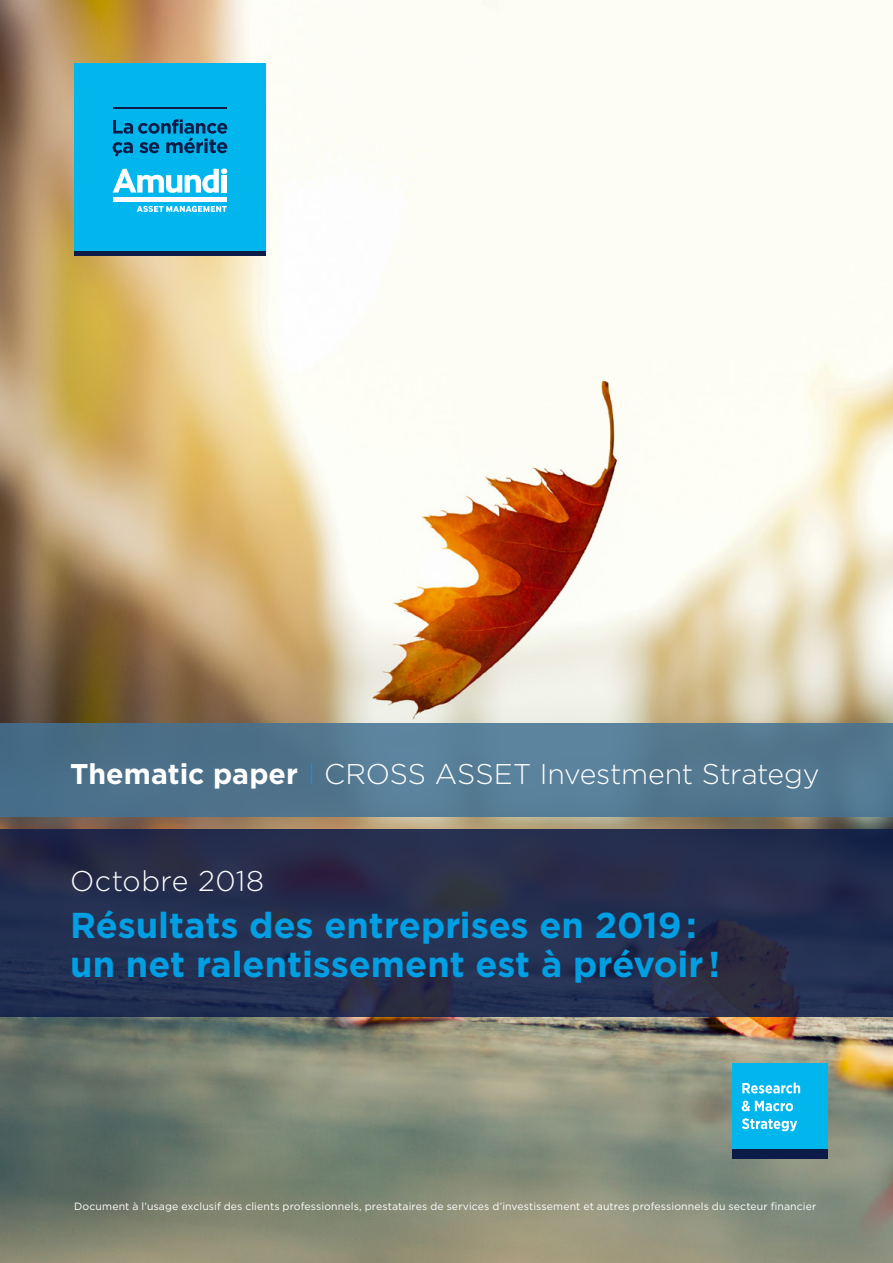
<style>
.page{position:relative;width:893px;height:1263px;background:#fff}
.page>*{position:absolute;margin:0;border:0;box-sizing:border-box;transform-origin:0 0}
.t1{font:700 36px/39px "Gotham";color:#009fe3}
.t2{font:300 28.5px "Gotham";letter-spacing:-.005em;color:#fff}
.t3{font:300 28.5px "Gotham";letter-spacing:.015em;color:#fff}
.t4{font:10.5px "Gotham";letter-spacing:.01em;color:#fff}
.s1{font-weight:700}
.s2{font-weight:200;font-size:30px;color:#009fe3}
</style>
<div class="page">
<img style="left:0;top:0;width:893px;height:1263px">
<svg style="left:0;top:723px;width:893px;height:93px;background:#527790"></svg>
<svg style="left:0;top:829px;width:893px;height:187px;background:#252d4d"></svg>
<div style="left:732px;top:1063px;width:96px;height:96px;background:#00b6ed"></div>
<div style="left:732px;top:1149px;width:96px;height:10px;background:#0c1c49"></div>
<svg style="left:742px;top:1083px;width:58px;height:10px"></svg>
<svg style="left:742px;top:1100px;width:51px;height:11px"></svg>
<svg style="left:742px;top:1118px;width:55px;height:13px"></svg>
<div style="left:74px;top:64px;width:192px;height:191px;background:#00b6ed"></div>
<hr style="left:74px;top:251px;width:192px;height:4px;background:#0c1c49">
<hr style="left:113px;top:197px;width:114px;height:4px;background:#fff">
<svg style="left:113px;top:168px;width:114px;height:25px"></svg>
<div style="left:222px;top:175px;width:5px;height:18px;background:#fff"></div>
<svg style="left:137px;top:206px;width:90px;height:6px"></svg>
<hr style="left:113px;top:107px;width:114px;height:1px;background:#0c1c49">
<svg style="left:113px;top:119px;width:114px;height:37px"></svg>
<h2 class="t2" style="left:70px;top:756px;width:751px"><span class="s1">Thematic paper</span> <span class="s2">I</span> CROSS ASSET Investment Strategy</h2>
<h2 class="t3" style="left:70px;top:863px;width:195px">Octobre 2018</h2>
<h1 class="t1" style="left:70px;top:906px;width:651px">Résultats des entreprises en 2019 : un net ralentissement est à prévoir !</h1>
<p class="t4" style="left:74px;top:1199px;width:744px">Document à l’usage exclusif des clients professionnels, prestataires de services d’investissement et autres professionnels du secteur financier</p>
</div>
